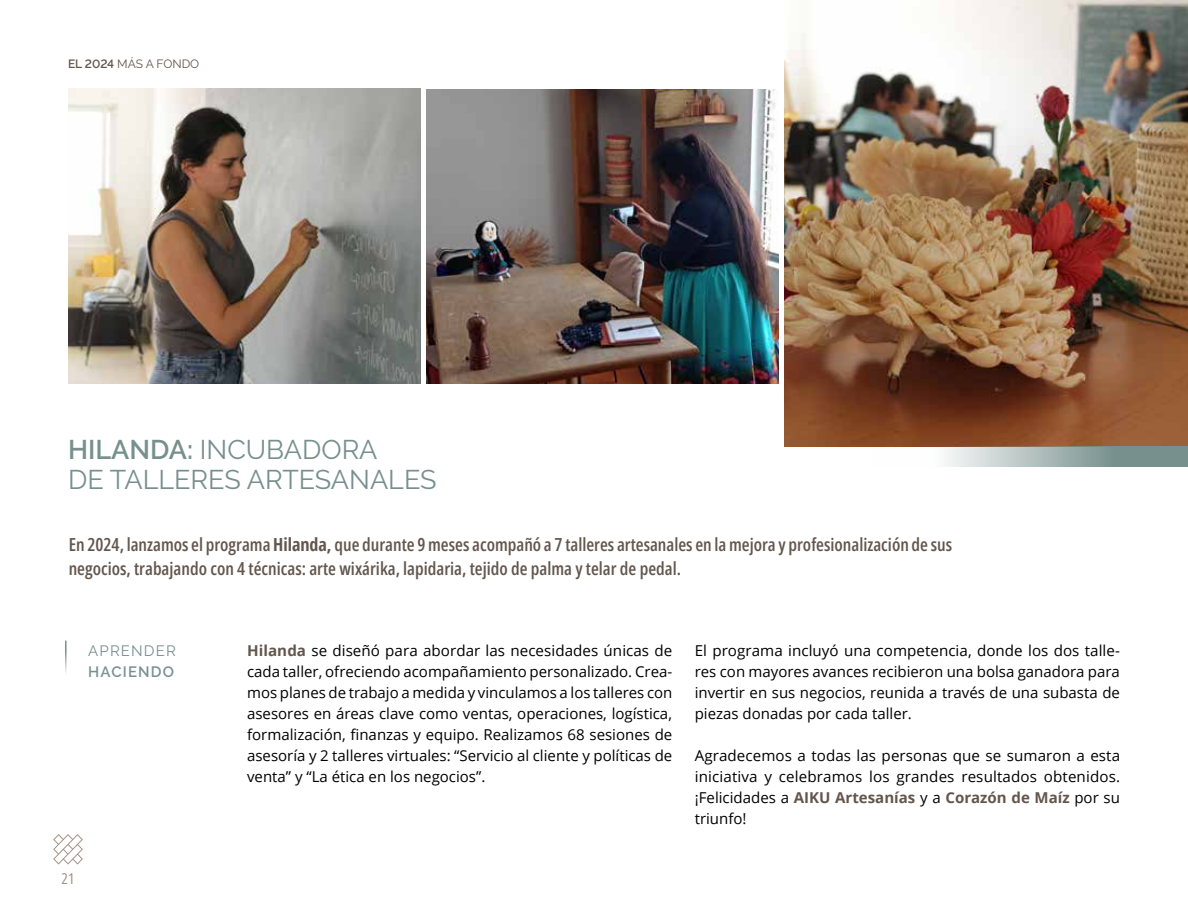
<style>
.page{position:relative;width:1188px;height:918px;background:#fff}
.page>*{position:absolute;margin:0;border:0;box-sizing:border-box;transform-origin:0 0}
.t1{font:27px/30px "Raleway";color:#77908d}
.t2{font:600 18px/24px "Open Sans Condensed";color:#63564d}
.t3{font:15px/21px "Open Sans";color:#000;text-align:justify}
.t4{font:15px "Raleway";letter-spacing:.075em;color:#78918d}
.t5{font:600 15px "Raleway";letter-spacing:.075em;color:#78918d}
.t6{font:15px "Open Sans Condensed";color:#a29085}
.t7{font:12px "Raleway";color:#63564d}
.s1{font-weight:600}
.s2{font-weight:700}
.s3{font-weight:700;color:#63564d}
</style>
<div class="page">
<svg style="left:53px;top:834px;width:30px;height:31px"></svg>
<img style="left:69px;top:89px;width:352px;height:294px">
<img style="left:426px;top:89px;width:352px;height:294px">
<img style="left:784px;top:0;width:404px;height:446px">
<hr style="left:65px;top:641px;width:2px;height:38px;background:#78918d">
<svg style="left:874px;top:446px;width:314px;height:21px"></svg>
<p class="t7" style="left:68px;top:57px;width:133px"><span class="s1">EL 2024</span> MÁS A FONDO</p>
<h1 class="t1" style="left:68px;top:434px;width:370px"><span class="s1">HILANDA:</span> INCUBADORA<br>DE TALLERES ARTESANALES</h1>
<p class="t2" style="left:69px;top:532px;width:885px">En 2024, lanzamos el programa <span class="s2">Hilanda,</span> que durante 9 meses acompañó a 7 talleres artesanales en la mejora y profesionalización de sus negocios, trabajando con 4 técnicas: arte wixárika, lapidaria, tejido de palma y telar de pedal.</p>
<p class="t4" style="left:88px;top:642px;width:89px">APRENDER</p>
<p class="t5" style="left:88px;top:663px;width:87px">HACIENDO</p>
<p class="t6" style="left:62px;top:868px;width:14px">21</p>
<p class="t3" style="left:247px;top:640px;width:427px"><span class="s3">Hilanda</span> se diseñó para abordar las necesidades únicas de cada taller, ofreciendo acompañamiento personalizado. Crea&shy;mos planes de trabajo a medida y vinculamos a los talleres con asesores en áreas clave como ventas, operaciones, logística, formalización, finanzas y equipo. Realizamos 68 sesiones de asesoría y 2 talleres virtuales: “Servicio al cliente y políticas de venta” y “La ética en los negocios”.</p>
<p class="t3" style="left:695px;top:640px;width:427px">El programa incluyó una competencia, donde los dos talle&shy;res con mayores avances recibieron una bolsa ganadora para invertir en sus negocios, reunida a través de una subasta de piezas donadas por cada taller.</p>
<p class="t3" style="left:695px;top:745px;width:427px">Agradecemos a todas las personas que se sumaron a esta iniciativa y celebramos los grandes resultados obtenidos. ¡Felicidades a <span class="s3">AIKU Artesanías</span> y a <span class="s3">Corazón de Maíz</span> por su triunfo!</p>
</div>
